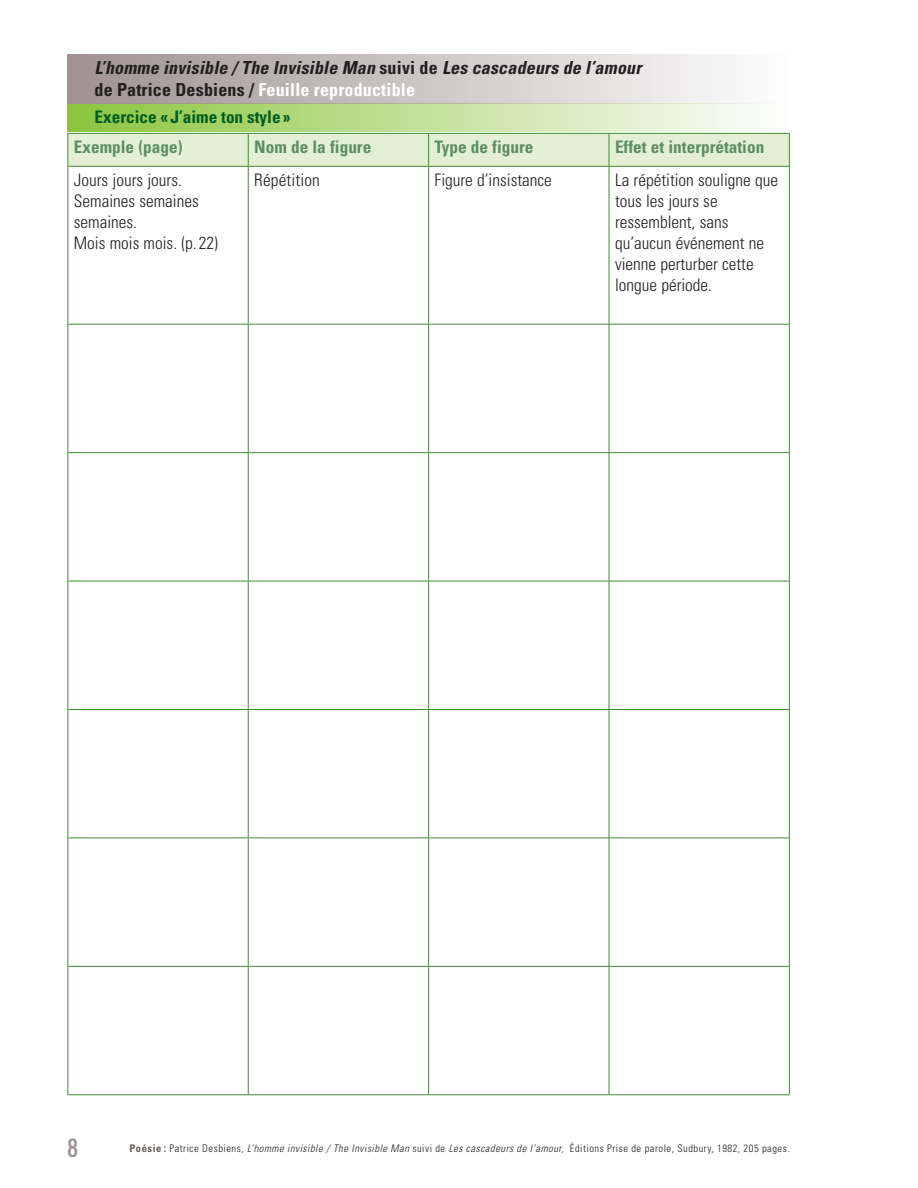
<style>
.page{position:relative;width:918px;height:1188px;background:#fff}
.page>*{position:absolute;margin:0;border:0;box-sizing:border-box;transform-origin:0 0}
.t1{font:21px "Oswald";color:#9f9292}
.t2{font:italic 700 condensed 18px/21.8px "Univers";color:#231f20}
.t3{font:300 condensed 17.25px/21px "Univers";color:#231f20}
.t4{font:700 condensed 17.25px "Univers";color:#5d8e61}
.t5{font:700 condensed 17.25px "Univers";color:#015c20}
.t6{font:300 condensed 10.5px "Univers";letter-spacing:.05em;color:#231f20}
.s1{font-style:normal}
.s2{font-style:normal;color:#fff}
.s3{font-weight:700;color:#645c58}
.s4{font-style:italic}
</style>
<div class="page">
<div style="left:68px;top:104px;width:722px;height:28px;background:linear-gradient(to right,#8bc63d,#fdfefd)"></div>
<div style="left:68px;top:54px;width:722px;height:50px;background:linear-gradient(to right,#9f9191,#fefefe)"></div>
<div style="left:69px;top:134px;width:720px;height:32px;background:#e4f0d4"></div>
<hr style="left:68px;top:133px;width:180px;height:1px;background:#3f8d33">
<hr style="left:68px;top:134px;width:1px;height:32px;background:#3f8d33">
<hr style="left:248px;top:133px;width:181px;height:1px;background:#3f8d33">
<hr style="left:248px;top:134px;width:1px;height:32px;background:#3f8d33">
<hr style="left:429px;top:133px;width:180px;height:1px;background:#3f8d33">
<hr style="left:428px;top:134px;width:1px;height:32px;background:#3f8d33">
<hr style="left:609px;top:133px;width:181px;height:1px;background:#3f8d33">
<hr style="left:609px;top:134px;width:1px;height:32px;background:#3f8d33">
<hr style="left:789px;top:134px;width:1px;height:32px;background:#3f8d33">
<hr style="left:68px;top:166px;width:180px;height:1px;background:#3f8d33">
<hr style="left:68px;top:167px;width:1px;height:157px;background:#3f8d33">
<hr style="left:248px;top:166px;width:181px;height:1px;background:#3f8d33">
<hr style="left:248px;top:167px;width:1px;height:157px;background:#3f8d33">
<hr style="left:429px;top:166px;width:180px;height:1px;background:#3f8d33">
<hr style="left:428px;top:167px;width:1px;height:157px;background:#3f8d33">
<hr style="left:609px;top:166px;width:181px;height:1px;background:#3f8d33">
<hr style="left:609px;top:167px;width:1px;height:157px;background:#3f8d33">
<hr style="left:789px;top:167px;width:1px;height:157px;background:#3f8d33">
<hr style="left:68px;top:324px;width:180px;height:1px;background:#3f8d33">
<hr style="left:68px;top:325px;width:1px;height:127px;background:#3f8d33">
<hr style="left:248px;top:324px;width:181px;height:1px;background:#3f8d33">
<hr style="left:248px;top:325px;width:1px;height:127px;background:#3f8d33">
<hr style="left:429px;top:324px;width:180px;height:1px;background:#3f8d33">
<hr style="left:428px;top:325px;width:1px;height:127px;background:#3f8d33">
<hr style="left:609px;top:324px;width:181px;height:1px;background:#3f8d33">
<hr style="left:609px;top:325px;width:1px;height:127px;background:#3f8d33">
<hr style="left:789px;top:325px;width:1px;height:127px;background:#3f8d33">
<hr style="left:68px;top:452px;width:180px;height:1px;background:#3f8d33">
<hr style="left:68px;top:453px;width:1px;height:128px;background:#3f8d33">
<hr style="left:248px;top:452px;width:181px;height:1px;background:#3f8d33">
<hr style="left:248px;top:453px;width:1px;height:128px;background:#3f8d33">
<hr style="left:429px;top:452px;width:180px;height:1px;background:#3f8d33">
<hr style="left:428px;top:453px;width:1px;height:128px;background:#3f8d33">
<hr style="left:609px;top:452px;width:181px;height:1px;background:#3f8d33">
<hr style="left:609px;top:453px;width:1px;height:128px;background:#3f8d33">
<hr style="left:789px;top:453px;width:1px;height:128px;background:#3f8d33">
<hr style="left:68px;top:581px;width:180px;height:1px;background:#3f8d33">
<hr style="left:68px;top:581px;width:1px;height:128px;background:#3f8d33">
<hr style="left:248px;top:581px;width:181px;height:1px;background:#3f8d33">
<hr style="left:248px;top:581px;width:1px;height:128px;background:#3f8d33">
<hr style="left:429px;top:581px;width:180px;height:1px;background:#3f8d33">
<hr style="left:428px;top:581px;width:1px;height:128px;background:#3f8d33">
<hr style="left:609px;top:581px;width:181px;height:1px;background:#3f8d33">
<hr style="left:609px;top:581px;width:1px;height:128px;background:#3f8d33">
<hr style="left:789px;top:581px;width:1px;height:128px;background:#3f8d33">
<hr style="left:68px;top:709px;width:180px;height:1px;background:#3f8d33">
<hr style="left:68px;top:710px;width:1px;height:128px;background:#3f8d33">
<hr style="left:248px;top:709px;width:181px;height:1px;background:#3f8d33">
<hr style="left:248px;top:710px;width:1px;height:128px;background:#3f8d33">
<hr style="left:429px;top:709px;width:180px;height:1px;background:#3f8d33">
<hr style="left:428px;top:710px;width:1px;height:128px;background:#3f8d33">
<hr style="left:609px;top:709px;width:181px;height:1px;background:#3f8d33">
<hr style="left:609px;top:710px;width:1px;height:128px;background:#3f8d33">
<hr style="left:789px;top:710px;width:1px;height:128px;background:#3f8d33">
<hr style="left:68px;top:838px;width:180px;height:1px;background:#3f8d33">
<hr style="left:68px;top:838px;width:1px;height:128px;background:#3f8d33">
<hr style="left:248px;top:838px;width:181px;height:1px;background:#3f8d33">
<hr style="left:248px;top:838px;width:1px;height:128px;background:#3f8d33">
<hr style="left:429px;top:838px;width:180px;height:1px;background:#3f8d33">
<hr style="left:428px;top:838px;width:1px;height:128px;background:#3f8d33">
<hr style="left:609px;top:838px;width:181px;height:1px;background:#3f8d33">
<hr style="left:609px;top:838px;width:1px;height:128px;background:#3f8d33">
<hr style="left:789px;top:838px;width:1px;height:128px;background:#3f8d33">
<hr style="left:68px;top:966px;width:180px;height:1px;background:#3f8d33">
<hr style="left:68px;top:967px;width:1px;height:127px;background:#3f8d33">
<hr style="left:248px;top:966px;width:181px;height:1px;background:#3f8d33">
<hr style="left:248px;top:967px;width:1px;height:127px;background:#3f8d33">
<hr style="left:429px;top:966px;width:180px;height:1px;background:#3f8d33">
<hr style="left:428px;top:967px;width:1px;height:127px;background:#3f8d33">
<hr style="left:609px;top:966px;width:181px;height:1px;background:#3f8d33">
<hr style="left:609px;top:967px;width:1px;height:127px;background:#3f8d33">
<hr style="left:789px;top:967px;width:1px;height:127px;background:#3f8d33">
<hr style="left:68px;top:1094px;width:180px;height:1px;background:#3f8d33">
<hr style="left:248px;top:1094px;width:181px;height:1px;background:#3f8d33">
<hr style="left:429px;top:1094px;width:180px;height:1px;background:#3f8d33">
<hr style="left:609px;top:1094px;width:181px;height:1px;background:#3f8d33">
<p class="t2" style="left:94px;top:57px;width:553px">L’homme invisible / The Invisible Man <span class="s1">s u i v i d e</span> Les cascadeurs de l’amour <span class="s1">de Patrice Desbiens /</span> <span class="s2">Feuille reproductible</span></p>
<p class="t5" style="left:94px;top:107px;width:197px">Exercice «J’aime ton style»</p>
<p class="t4" style="left:74px;top:136px;width:110px">Exemple (page)</p>
<p class="t4" style="left:254px;top:136px;width:119px">Nom de la figure</p>
<p class="t4" style="left:435px;top:136px;width:100px">Type de figure</p>
<p class="t4" style="left:615px;top:136px;width:151px">Effet et interprétation</p>
<p class="t3" style="left:74px;top:169px;width:146px">Jours jours jours.<br>Semaines semaines semaines.<br>Mois mois mois. (p. 22)</p>
<p class="t3" style="left:254px;top:169px;width:67px">Répétition</p>
<p class="t3" style="left:435px;top:169px;width:119px">Figure d’insistance</p>
<p class="t3" style="left:615px;top:169px;width:164px">La répétition souligne que tous les jours se ressemblent, sans qu’aucun événement ne vienne perturber cette longue période.</p>
<p class="t1" style="left:68px;top:1132px;width:12px">8</p>
<p class="t6" style="left:130px;top:1142px;width:662px"><span class="s3">Poésie :</span> Patrice Desbiens, <span class="s4">L’homme invisible / The Invisible Man</span> suivi de <span class="s4">Les cascadeurs de l’amour,</span> Éditions Prise de parole, Sudbury, 1982, 205 pages.</p>
</div>
